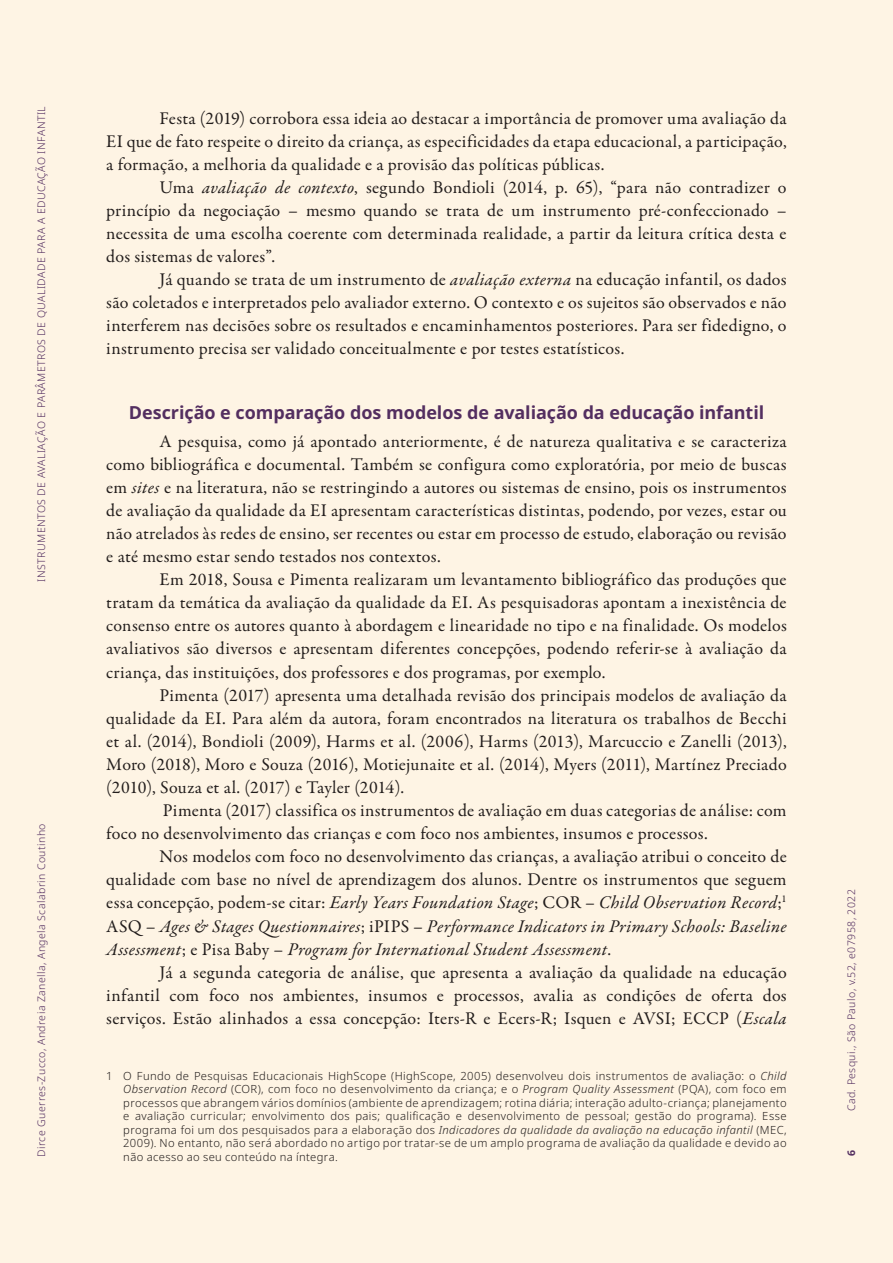
<style>
.page{position:relative;width:893px;height:1263px;background:#fef4e4}
.page>*{position:absolute;margin:0;border:0;box-sizing:border-box;transform-origin:0 0}
.Texto{font:18px/23.1px "Garamond Premr Pro";letter-spacing:.015em;color:#231f20;text-align:justify}
.subtitulo_1{font:700 18px "Noto Sans";letter-spacing:-.005em;color:#54316c}
.nota_rodapé{font:300 11.25px/13.5px "Noto Sans";letter-spacing:.035em;color:#231f20;text-align:justify}
.t1{font:300 10.5px "Noto Sans";letter-spacing:.04em;color:#54316c}
.t2{font:700 10.5px "Noto Sans";color:#54316c}
.s1{font-style:italic}
</style>
<div class="page">
<p class="t1" style="left:34px;top:582px;width:477px;rotate:-90deg">INSTRUMENTOS DE AVALIAÇÃO E PARÂMETROS DE QUALIDADE PARA A EDUCAÇÃO INFANTIL</p>
<p class="t1" style="left:34px;top:1157px;width:335px;rotate:-90deg">Dirce Guerres-Zucco, Andreia Zanella, Angela Scalabrin Coutinho</p>
<p class="Texto" style="left:106px;top:107px;width:682px;text-indent:53px">Festa (2019) corrobora essa ideia ao destacar a importância de promover uma avaliação da EI que de fato respeite o direito da criança, as especificidades da etapa educacional, a participação, a formação, a melhoria da qualidade e a provisão das políticas públicas.</p>
<p class="Texto" style="left:106px;top:176px;width:682px;text-indent:53px">Uma <span class="s1">avaliação de contexto</span>, segundo Bondioli (2014, p. 65), “para não contradizer o princípio da negociação – mesmo quando se trata de um instrumento pré-confeccionado – necessita de uma escolha coerente com determinada realidade, a partir da leitura crítica desta e dos sistemas de valores”.</p>
<p class="Texto" style="left:106px;top:268px;width:682px;text-indent:53px">Já quando se trata de um instrumento de <span class="s1">avaliação externa</span> na educação infantil, os dados são coletados e interpretados pelo avaliador externo. O contexto e os sujeitos são observados e não interferem nas decisões sobre os resultados e encaminhamentos posteriores. Para ser fidedigno, o instrumento precisa ser validado conceitualmente e por testes estatísticos.</p>
<p class="subtitulo_1" style="left:129px;top:400px;width:637px">Descrição e comparação dos modelos de avaliação da educação infantil</p>
<p class="Texto" style="left:106px;top:430px;width:682px;text-indent:53px">A pesquisa, como já apontado anteriormente, é de natureza qualitativa e se caracteriza como bibliográfica e documental. Também se configura como exploratória, por meio de buscas em <span class="s1">sites</span> e na literatura, não se restringindo a autores ou sistemas de ensino, pois os instrumentos de avaliação da qualidade da EI apresentam características distintas, podendo, por vezes, estar ou não atrelados às redes de ensino, ser recentes ou estar em processo de estudo, elaboração ou revisão e até mesmo estar sendo testados nos contextos.</p>
<p class="Texto" style="left:106px;top:568px;width:682px;text-indent:53px">Em 2018, Sousa e Pimenta realizaram um levantamento bibliográfico das produções que tratam da temática da avaliação da qualidade da EI. As pesquisadoras apontam a inexistência de consenso entre os autores quanto à abordagem e linearidade no tipo e na finalidade. Os modelos avaliativos são diversos e apresentam diferentes concepções, podendo referir-se à avaliação da criança, das instituições, dos professores e dos programas, por exemplo.</p>
<p class="Texto" style="left:106px;top:684px;width:682px;text-indent:53px">Pimenta (2017) apresenta uma detalhada revisão dos principais modelos de avaliação da qualidade da EI. Para além da autora, foram encontrados na literatura os trabalhos de Becchi et al. (2014), Bondioli (2009), Harms et al. (2006), Harms (2013), Marcuccio e Zanelli (2013), Moro (2018), Moro e Souza (2016), Motiejunaite et al. (2014), Myers (2011), Martínez Preciado (2010), Souza et al. (2017) e Tayler (2014).</p>
<p class="Texto" style="left:106px;top:799px;width:682px;text-indent:57px">Pimenta (2017) classifica os instrumentos de avaliação em duas categorias de análise: com foco no desenvolvimento das crianças e com foco nos ambientes, insumos e processos.</p>
<p class="Texto" style="left:106px;top:845px;width:682px;text-indent:53px">Nos modelos com foco no desenvolvimento das crianças, a avaliação atribui o conceito de qualidade com base no nível de aprendizagem dos alunos. Dentre os instrumentos que seguem essa concepção, podem-se citar: <span class="s1">Early Years Foundation Stage</span>; COR – <span class="s1">Child Observation Record</span>;<sup>1<br></sup>ASQ – <span class="s1">Ages &amp; Stages Questionnaires</span>; iPIPS – <span class="s1">Performance Indicators in Primary Schools: Baseline Assessment</span>; e Pisa Baby – <span class="s1">Program for International Student Assessment</span>.</p>
<p class="Texto" style="left:106px;top:961px;width:682px;text-indent:53px">Já a segunda categoria de análise, que apresenta a avaliação da qualidade na educação infantil com foco nos ambientes, insumos e processos, avalia as condições de oferta dos serviços. Estão alinhados a essa concepção: Iters-R e Ecers-R; Isquen e AVSI; ECCP (<span class="s1">Escala</span></p>
<p class="nota_rodapé" style="left:123px;top:1069px;width:665px;text-indent:-17px">1 O Fundo de Pesquisas Educacionais HighScope (HighScope, 2005) desenvolveu dois instrumentos de avaliação: o <span class="s1">Child Observation Record</span> (COR), com foco no desenvolvimento da criança; e o <span class="s1">Program Quality Assessment</span> (PQA), com foco em processos que abrangem vários domínios (ambiente de aprendizagem; rotina diária; interação adulto-criança; planejamento e avaliação curricular; envolvimento dos pais; qualificação e desenvolvimento de pessoal; gestão do programa). Esse programa foi um dos pesquisados para a elaboração dos <span class="s1">Indicadores da qualidade da avaliação na educação infantil</span> (MEC, 2009). No entanto, não será abordado no artigo por tratar-se de um amplo programa de avaliação da qualidade e devido ao não acesso ao seu conteúdo na íntegra.</p>
<p class="t1" style="left:844px;top:1111px;width:224px;rotate:-90deg">Cad. Pesqui., São Paulo, v.52, e07958, 2022</p>
<p class="t2" style="left:844px;top:1155px;width:8px;rotate:-90deg">6</p>
</div>
